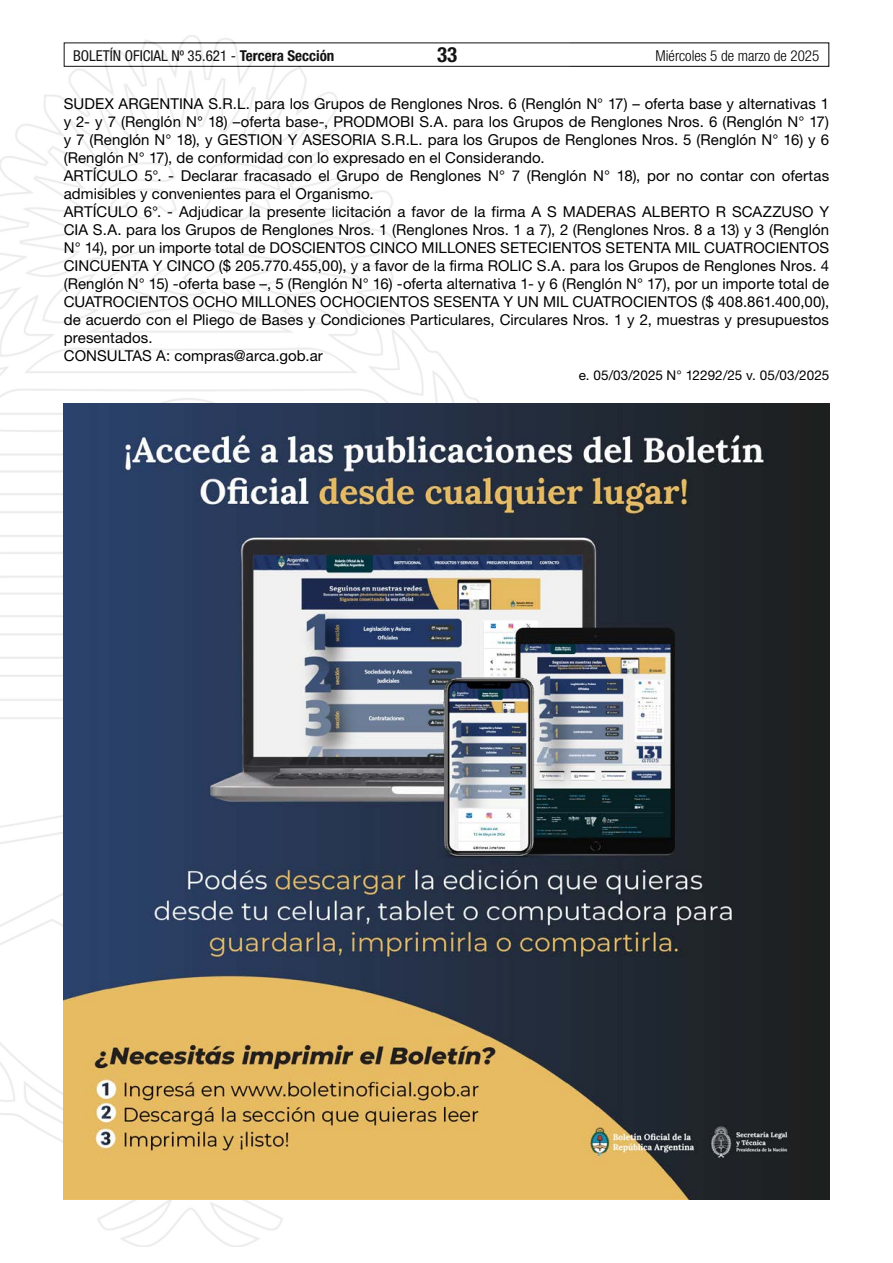
<style>
.page{position:relative;width:893px;height:1263px;background:#fff}
.page>*{position:absolute;margin:0;border:0;box-sizing:border-box;transform-origin:0 0}
.t1{font:700 condensed 21px "Helvetica Neue LT Std";color:#000}
.t2{font:15px/18px "Helvetica Neue LT Std";letter-spacing:.005em;color:#000}
.t3{font:condensed 15px "Helvetica Neue LT Std";color:#000}
.t4{font:300 condensed 15px "Helvetica Neue LT Std";color:#000}
.t5{font:13.5px "Helvetica Neue LT Std";letter-spacing:.005em;color:#000}
.s1{font-weight:700}
</style>
<div class="page">
<div style="left:64px;top:43px;width:765px;height:24px;border:1px solid #000"></div>
<img style="left:0;top:35px;width:569px;height:1211px">
<img style="left:64px;top:404px;width:765px;height:795px">
<p class="t3" style="left:73px;top:47px;width:263px">BOLETÍN OFICIAL Nº 35.621 - <span class="s1">Tercera Sección</span></p>
<h1 class="t1" style="left:437px;top:42px;width:22px">33</h1>
<p class="t4" style="left:656px;top:47px;width:165px">Miércoles 5 de marzo de 2025</p>
<p class="t2" style="left:64px;top:94px;width:767px">SUDEX ARGENTINA S.R.L. para los Grupos de Renglones Nros. 6 (Renglón N° 17) – oferta base y alternativas 1 y 2- y 7 (Renglón N° 18) –oferta base-, PRODMOBI S.A. para los Grupos de Renglones Nros. 6 (Renglón N° 17) y 7 (Renglón N° 18), y GESTION Y ASESORIA S.R.L. para los Grupos de Renglones Nros. 5 (Renglón N° 16) y 6 (Renglón N° 17), de conformidad con lo expresado en el Considerando.<br>ARTÍCULO 5°. - Declarar fracasado el Grupo de Renglones N° 7 (Renglón N° 18), por no contar con ofertas admisibles y convenientes para el Organismo.<br>ARTÍCULO 6°. - Adjudicar la presente licitación a favor de la firma A S MADERAS ALBERTO R SCAZZUSO Y CIA S.A. para los Grupos de Renglones Nros. 1 (Renglones Nros. 1 a 7), 2 (Renglones Nros. 8 a 13) y 3 (Renglón N° 14), por un importe total de DOSCIENTOS CINCO MILLONES SETECIENTOS SETENTA MIL CUATROCIENTOS CINCUENTA Y CINCO ($ 205.770.455,00), y a favor de la firma ROLIC S.A. para los Grupos de Renglones Nros. 4 (Renglón N° 15) -oferta base –, 5 (Renglón N° 16) -oferta alternativa 1- y 6 (Renglón N° 17), por un importe total de CUATROCIENTOS OCHO MILLONES OCHOCIENTOS SESENTA Y UN MIL CUATROCIENTOS ($ 408.861.400,00), de acuerdo con el Pliego de Bases y Condiciones Particulares, Circulares Nros. 1 y 2, muestras y presupuestos presentados.<br>CONSULTAS A: compras@arca.gob.ar</p>
<p class="t5" style="left:579px;top:367px;width:252px">e. 05/03/2025 N° 12292/25 v. 05/03/2025</p>
</div>
